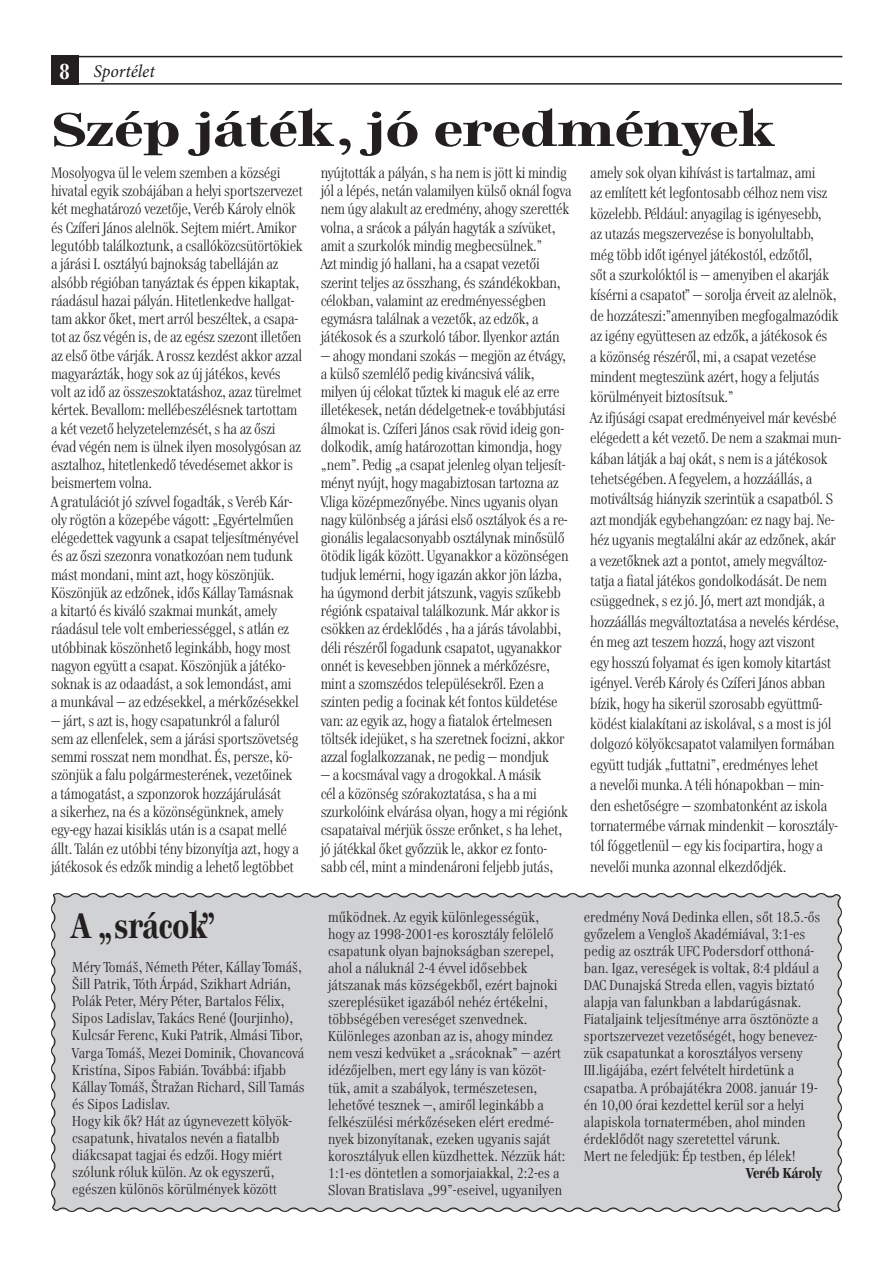
<style>
.page{position:relative;width:893px;height:1263px;background:#fff}
.page>*{position:absolute;margin:0;border:0;box-sizing:border-box;transform-origin:0 0}
.t1{font:700 46.5px "Genre";color:#231f20;scale:1.42 1}
.t2{font:700 34.5px "Genre";color:#231f20;scale:.96 1}
.t3{font:italic 18px "Minion Pro";letter-spacing:-.01em;color:#231f20}
.t4{font:15px/18.3px "Genre";letter-spacing:-.02em;color:#231f20;scale:.96 1}
.t5{font:14.25px/17.1px "Genre";color:#231f20}
.t6{font:700 14.25px "Genre";color:#231f20}
.s1{font-family:"Genre";font-weight:700;font-style:normal;font-size:21.45px;color:#fff}
</style>
<div class="page">
<div style="left:51px;top:893px;width:791px;height:319px;background:#d1d2d4"></div>
<hr style="left:51px;top:83px;width:791px;height:2px;background:#231f20">
<div style="left:51px;top:56px;width:27px;height:29px;background:#231f20"></div>
<hr style="left:52px;top:56px;width:790px;height:1px;background:#231f20">
<p class="t3" style="left:60px;top:64px;width:97px"><span class="s1">8</span> Sportélet</p>
<h1 class="t1" style="left:51px;top:108px;width:510px">Szép játék, jó eredmények</h1>
<p class="t4" style="left:51px;top:165px;width:264px">Mosolyogva ül le velem szemben a községi hivatal egyik szobájában a helyi sportszervezet két meghatározó vezetője, Veréb Károly elnök és Czíferi János alelnök. Sejtem miért. Amikor legutóbb találkoztunk, a csallóközcsütörtökiek a járási I. osztályú bajnokság tabelláján az alsóbb régióban tanyáztak és éppen kikaptak, ráadásul hazai pályán. Hitetlenkedve hallgat&shy;tam akkor őket, mert arról beszéltek, a csapa&shy;tot az ősz végén is, de az egész szezont illetően az első ötbe várják. A rossz kezdést akkor azzal magyarázták, hogy sok az új játékos, kevés volt az idő az összeszoktatáshoz, azaz türelmet kértek. Bevallom: mellébeszélésnek tartottam a két vezető helyzetelemzését, s ha az őszi évad végén nem is ülnek ilyen mosolygósan az asztalhoz, hitetlenkedő tévedésemet akkor is beismertem volna.<br>A gratulációt jó szívvel fogadták, s Veréb Kár&shy;oly rögtön a közepébe vágott: „Egyértelműen elégedettek vagyunk a csapat teljesítményével és az őszi szezonra vonatkozóan nem tudunk mást mondani, mint azt, hogy köszönjük.<br>Köszönjük az edzőnek, idős Kállay Tamásnak a kitartó és kiváló szakmai munkát, amely ráadásul tele volt emberiességgel, s atlán ez utóbbinak köszönhető leginkább, hogy most nagyon együtt a csapat. Köszönjük a játéko&shy;soknak is az odaadást, a sok lemondást, ami<br>a munkával — az edzésekkel, a mérkőzésekkel</p>
<p class="t4" style="left:51px;top:712px;width:260px">— járt, s azt is, hogy csapatunkról a faluról sem az ellenfelek, sem a járási sportszövetség semmi rosszat nem mondhat. És, persze, kö&shy;szönjük a falu polgármesterének, vezetőinek a támogatást, a szponzorok hozzájárulását<br>a sikerhez, na és a közönségünknek, amely egy-egy hazai kisiklás után is a csapat mellé állt. Talán ez utóbbi tény bizonyítja azt, hogy a játékosok és edzők mindig a lehető legtöbbet</p>
<h2 class="t2" style="left:72px;top:910px;width:151px">A „srácok”</h2>
<p class="t5" style="left:72px;top:959px;width:234px">Méry Tomáš, Németh Péter, Kállay Tomáš, Šill Patrik, Tóth Árpád, Szikhart Adrián, Polák Peter, Méry Péter, Bartalos Félix, Sipos Ladislav, Takács René (Jourjinho), Kulcsár Ferenc, Kuki Patrik, Almási Tibor, Varga Tomáš, Mezei Dominik, Chovancová Kristína, Sipos Fabián. Továbbá: ifjabb Kállay Tomáš, Štražan Richard, Sill Tamás és Sipos Ladislav.<br>Hogy kik ők? Hát az úgynevezett kölyök&shy;csapatunk, hivatalos nevén a fiatalbb diákcsapat tagjai és edzői. Hogy miért szólunk róluk külön. Az ok egyszerű, egészen különös körülmények között</p>
<p class="t4" style="left:321px;top:165px;width:263px">nyújtották a pályán, s ha nem is jött ki mindig jól a lépés, netán valamilyen külső oknál fogva nem úgy alakult az eredmény, ahogy szerették volna, a srácok a pályán hagyták a szívüket, amit a szurkolók mindig megbecsülnek.”<br>Azt mindig jó hallani, ha a csapat vezetői szerint teljes az összhang, és szándékokban, célokban, valamint az eredményességben egymásra találnak a vezetők, az edzők, a játékosok és a szurkoló tábor. Ilyenkor aztán</p>
<p class="t4" style="left:321px;top:347px;width:260px">— ahogy mondani szokás — megjön az étvágy, a külső szemlélő pedig kiváncsivá válik, milyen új célokat tűztek ki maguk elé az erre illetékesek, netán dédelgetnek-e továbbjutási álmokat is. Czíferi János csak rövid ideig gon&shy;dolkodik, amíg határozottan kimondja, hogy „nem”. Pedig „a csapat jelenleg olyan teljesít&shy;ményt nyújt, hogy magabiztosan tartozna az V.liga középmezőnyébe. Nincs ugyanis olyan nagy különbség a járási első osztályok és a re&shy;gionális legalacsonyabb osztálynak minősülő ötödik ligák között. Ugyanakkor a közönségen tudjuk lemérni, hogy igazán akkor jön lázba, ha úgymond derbit játszunk, vagyis szűkebb régiónk cspataival találkozunk. Már akkor is csökken az érdeklődés , ha a járás távolabbi, déli részéről fogadunk csapatot, ugyanakkor onnét is kevesebben jönnek a mérkőzésre, mint a szomszédos településekről. Ezen a szinten pedig a focinak két fontos küldetése van: az egyik az, hogy a fiatalok értelmesen töltsék idejüket, s ha szeretnek focizni, akkor azzal foglalkozzanak, ne pedig — mondjuk</p>
<p class="t4" style="left:321px;top:767px;width:259px">— a kocsmával vagy a drogokkal. A másik<br>cél a közönség szórakoztatása, s ha a mi szurkolóink elvárása olyan, hogy a mi régiónk csapataival mérjük össze erőnket, s ha lehet, jó játékkal őket győzzük le, akkor ez fonto&shy;sabb cél, mint a mindenároni feljebb jutás,</p>
<p class="t4" style="left:590px;top:163px;width:263px;line-height:20.4px">amely sok olyan kihívást is tartalmaz, ami<br>az említett két legfontosabb célhoz nem visz közelebb. Például: anyagilag is igényesebb,<br>az utazás megszervezése is bonyolultabb, még több időt igényel játékostól, edzőtől,<br>sőt a szurkolóktól is — amenyiben el akarják kísérni a csapatot” — sorolja érveit az alelnök, de hozzáteszi:”amennyiben megfogalmazódik az igény együttesen az edzők, a játékosok és<br>a közönség részéről, mi, a csapat vezetése mindent megteszünk azért, hogy a feljutás körülményeit biztosítsuk.”<br>Az ifjúsági csapat eredményeivel már kevésbé elégedett a két vezető. De nem a szakmai mun&shy;kában látják a baj okát, s nem is a játékosok tehetségében. A fegyelem, a hozzáállás, a motiváltság hiányzik szerintük a csapatból. S azt mondják egybehangzóan: ez nagy baj. Ne&shy;héz ugyanis megtalálni akár az edzőnek, akár a vezetőknek azt a pontot, amely megváltoz&shy;tatja a fiatal játékos gondolkodását. De nem csüggednek, s ez jó. Jó, mert azt mondják, a hozzáállás megváltoztatása a nevelés kérdése, én meg azt teszem hozzá, hogy azt viszont<br>egy hosszú folyamat és igen komoly kitartást igényel. Veréb Károly és Czíferi János abban bízik, hogy ha sikerül szorosabb együttmű&shy;ködést kialakítani az iskolával, s a most is jól dolgozó kölyökcsapatot valamilyen formában együtt tudják „futtatni”, eredményes lehet<br>a nevelői munka. A téli hónapokban — min&shy;den eshetőségre — szombatonként az iskola tornatermébe várnak mindenkit — korosztály&shy;tól fóggetlenül — egy kis focipartira, hogy a nevelői munka azonnal elkezdődjék.</p>
<p class="t5" style="left:328px;top:909px;width:239px">működnek. Az egyik különlegességük, hogy az 1998-2001-es korosztály felölelő csapatunk olyan bajnokságban szerepel, ahol a náluknál 2-4 évvel idősebbek játszanak más községekből, ezért bajnoki szereplésüket igazából nehéz értékelni, többségében vereséget szenvednek.<br>Különleges azonban az is, ahogy mindez nem veszi kedvüket a „srácoknak” — azért idézőjelben, mert egy lány is van közöt&shy;tük, amit a szabályok, természetesen, lehetővé tesznek —, amiről leginkább a felkészülési mérkőzéseken elért eredmé&shy;nyek bizonyítanak, ezeken ugyanis saját korosztályuk ellen küzdhettek. Nézzük hát:<br>1:1-es döntetlen a somorjaiakkal, 2:2-es a Slovan Bratislava „99”-eseivel, ugyanilyen</p>
<p class="t5" style="left:584px;top:909px;width:238px">eredmény Nová Dedinka ellen, sőt 18.5.-ős győzelem a Vengloš Akadémiával, 3:1-es pedig az osztrák UFC Podersdorf otthoná&shy;ban. Igaz, vereségek is voltak, 8:4 pldául a DAC Dunajská Streda ellen, vagyis biztató alapja van falunkban a labdarúgásnak.<br>Fiataljaink teljesítménye arra ösztönözte a sportszervezet vezetőségét, hogy benevez&shy;zük csapatunkat a korosztályos verseny III.ligájába, ezért felvételt hirdetünk a csapatba. A próbajátékra 2008. január 19- én 10,00 órai kezdettel kerül sor a helyi alapiskola tornatermében, ahol minden érdeklődőt nagy szeretettel várunk.<br>Mert ne feledjük: Ép testben, ép lélek!</p>
<p class="t6" style="left:746px;top:1166px;width:77px">Veréb Károly</p>
</div>
